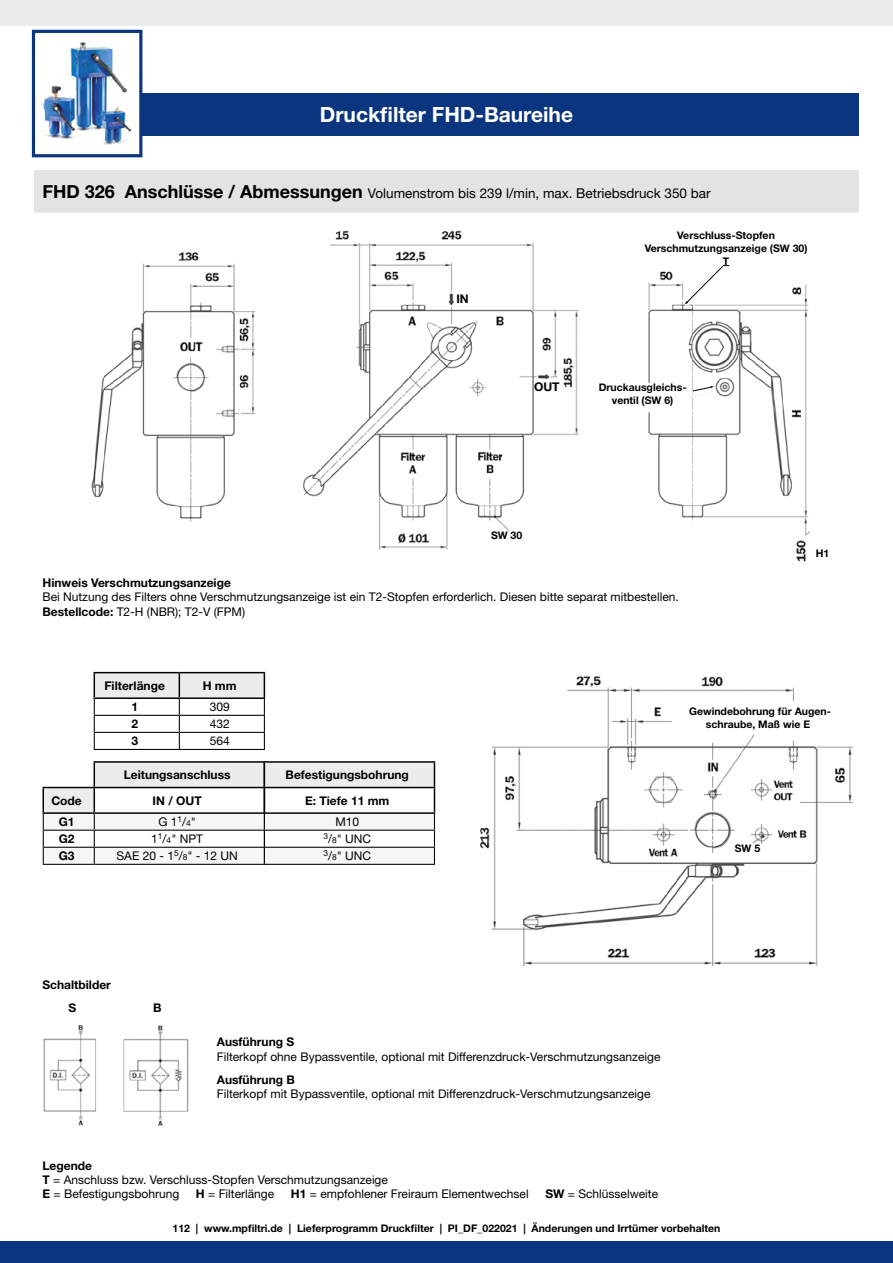
<style>
.page{position:relative;width:893px;height:1263px;background:#fff}
.page>*{position:absolute;margin:0;border:0;box-sizing:border-box;transform-origin:0 0}
.t1{font:700 21px "Helvetica Neue LT Std";color:#fff}
.t2{font:13.5px "Helvetica Neue LT Std";color:#000}
.Typenschlüssel_norma{font:12px "Helvetica Neue LT Std";color:#000}
.Typenschlüssel_norma-2{font:700 12px "Helvetica Neue LT Std";color:#000}
.t3{font:700 10.5px/12.6px "Helvetica Neue LT Std";color:#000;text-align:center}
.s1{font-weight:700;font-size:18px}
.s2{font-weight:700}
.s3{font-style:inherit}
.s4{font-size:8.4px}
</style>
<div class="page">
<div style="left:0;top:0;width:893px;height:26px;background:#ececec"></div>
<div style="left:32px;top:30px;width:110px;height:127px;background:#fff;border:3px solid #0b367f"></div>
<div style="left:140px;top:94px;width:719px;height:42px;background:#0b367f"></div>
<div style="left:0;top:1242px;width:893px;height:21px;background:#0b367f"></div>
<img style="left:43px;top:42px;width:89px;height:104px">
<img style="left:91px;top:230px;width:719px;height:332px">
<img style="left:480px;top:676px;width:374px;height:291px">
<hr style="left:94px;top:749px;width:85px;height:1px;background:#000">
<hr style="left:179px;top:749px;width:86px;height:1px;background:#000">
<hr style="left:94px;top:672px;width:85px;height:1px;background:#000">
<hr style="left:179px;top:672px;width:86px;height:1px;background:#000">
<svg style="left:94px;top:673px;width:171px;height:76px"></svg>
<hr style="left:94px;top:697px;width:85px;height:2px;background:#000">
<hr style="left:179px;top:697px;width:86px;height:2px;background:#000">
<hr style="left:43px;top:864px;width:51px;height:1px;background:#000">
<hr style="left:94px;top:864px;width:171px;height:1px;background:#000">
<hr style="left:94px;top:761px;width:171px;height:2px;background:#000">
<hr style="left:264px;top:761px;width:171px;height:2px;background:#000">
<hr style="left:264px;top:864px;width:171px;height:1px;background:#000">
<svg style="left:43px;top:762px;width:392px;height:102px"></svg>
<hr style="left:264px;top:812px;width:171px;height:2px;background:#000">
<div style="left:727px;top:844px;width:46px;height:13px;background:#fff"></div>
<svg style="left:684px;top:265px;width:45px;height:42px"></svg>
<svg style="left:679px;top:386px;width:36px;height:17px"></svg>
<div style="left:34px;top:170px;width:825px;height:43px;background:#e3e3e3"></div>
<img style="left:43px;top:1025px;width:54px;height:101px">
<img style="left:123px;top:1025px;width:66px;height:101px">
<h1 class="t1" style="left:320px;top:102px;width:255px">Druckfilter FHD-Baureihe</h1>
<p class="t2" style="left:43px;top:185px;width:670px"><span class="s1">FHD 326 Anschlüsse / Abmessungen</span> Volumenstrom bis 239 l/min, max. Betriebsdruck 350 bar</p>
<p class="Typenschlüssel_norma-2" style="left:456px;top:291px;width:14px">IN</p>
<p class="t3" style="left:677px;top:229px;width:99px">Verschluss-Stopfen</p>
<p class="t3" style="left:645px;top:242px;width:164px">Verschmutzungsanzeige (SW 30)</p>
<p class="t3" style="left:723px;top:254px;width:8px">T</p>
<p class="Typenschlüssel_norma-2" style="left:534px;top:379px;width:27px">OUT</p>
<p class="t3" style="left:599px;top:381px;width:90px">Druckausgleichs&shy;ventil (SW 6)</p>
<p class="t3" style="left:491px;top:529px;width:33px">SW 30</p>
<p class="Typenschlüssel_norma-2" style="left:43px;top:575px;width:190px">Hinweis Verschmutzungsanzeige</p>
<p class="Typenschlüssel_norma" style="left:43px;top:590px;width:638px">Bei Nutzung des Filters ohne Verschmutzungsanzeige ist ein T2-Stopfen erforderlich. Diesen bitte separat mitbestellen.</p>
<p class="Typenschlüssel_norma" style="left:43px;top:604px;width:204px"><span class="s2">Bestellcode:</span> T2-H (NBR); T2-V (FPM)</p>
<p class="t3" style="left:816px;top:547px;width:15px">H1</p>
<p class="Typenschlüssel_norma-2" style="left:104px;top:678px;width:62px">Filterlänge</p>
<p class="Typenschlüssel_norma-2" style="left:203px;top:678px;width:35px">H mm</p>
<p class="Typenschlüssel_norma-2" style="left:131px;top:699px;width:8px">1</p>
<p class="Typenschlüssel_norma" style="left:210px;top:700px;width:22px">309</p>
<p class="Typenschlüssel_norma-2" style="left:131px;top:716px;width:8px">2</p>
<p class="Typenschlüssel_norma" style="left:210px;top:717px;width:22px">432</p>
<p class="Typenschlüssel_norma-2" style="left:131px;top:733px;width:8px">3</p>
<p class="Typenschlüssel_norma" style="left:210px;top:734px;width:22px">564</p>
<p class="Typenschlüssel_norma-2" style="left:124px;top:767px;width:108px">Leitungsanschluss</p>
<p class="Typenschlüssel_norma-2" style="left:51px;top:793px;width:32px">Code</p>
<p class="Typenschlüssel_norma-2" style="left:153px;top:793px;width:51px">IN / OUT</p>
<p class="Typenschlüssel_norma-2" style="left:59px;top:814px;width:17px">G1</p>
<p class="Typenschlüssel_norma" style="left:158px;top:814px;width:39px">G 1<sup>1</sup><span class="s3">/</span><span class="s4">4</span>"</p>
<p class="Typenschlüssel_norma-2" style="left:59px;top:831px;width:17px">G2</p>
<p class="Typenschlüssel_norma" style="left:151px;top:831px;width:53px">1<sup>1</sup>/<span class="s4">4</span>" NPT</p>
<p class="Typenschlüssel_norma-2" style="left:59px;top:848px;width:17px">G3</p>
<p class="Typenschlüssel_norma" style="left:117px;top:849px;width:123px">SAE 20 - 1<sup>5</sup>/<span class="s4">8</span>" - 12 UN</p>
<p class="Typenschlüssel_norma-2" style="left:286px;top:767px;width:125px">Befestigungsbohrung</p>
<p class="Typenschlüssel_norma-2" style="left:305px;top:793px;width:86px">E: Tiefe 11 mm</p>
<p class="Typenschlüssel_norma" style="left:335px;top:814px;width:25px">M10</p>
<p class="Typenschlüssel_norma" style="left:323px;top:831px;width:49px"><sup>3</sup><span class="s3">/</span><span class="s4">8</span>" UNC</p>
<p class="Typenschlüssel_norma" style="left:323px;top:849px;width:49px"><sup>3</sup><span class="s3">/</span><span class="s4">8</span>" UNC</p>
<p class="t3" style="left:689px;top:705px;width:143px">Gewindebohrung für Augen&shy;schraube, Maß wie E</p>
<p class="t3" style="left:735px;top:841px;width:27px">SW 5</p>
<p class="Typenschlüssel_norma-2" style="left:43px;top:977px;width:70px">Schaltbilder</p>
<p class="Typenschlüssel_norma-2" style="left:68px;top:1000px;width:9px">S</p>
<p class="Typenschlüssel_norma-2" style="left:153px;top:1000px;width:10px">B</p>
<p class="Typenschlüssel_norma-2" style="left:217px;top:1034px;width:79px">Ausführung S</p>
<p class="Typenschlüssel_norma" style="left:217px;top:1049px;width:445px">Filterkopf ohne Bypassventile, optional mit Differenzdruck-Verschmutzungsanzeige</p>
<p class="Typenschlüssel_norma-2" style="left:217px;top:1072px;width:80px">Ausführung B</p>
<p class="Typenschlüssel_norma" style="left:217px;top:1087px;width:435px">Filterkopf mit Bypassventile, optional mit Differenzdruck-Verschmutzungsanzeige</p>
<p class="Typenschlüssel_norma-2" style="left:43px;top:1158px;width:51px">Legende</p>
<p class="Typenschlüssel_norma" style="left:43px;top:1172px;width:347px"><span class="s2">T</span> = Anschluss bzw. Verschluss-Stopfen Verschmutzungsanzeige</p>
<p class="Typenschlüssel_norma" style="left:43px;top:1187px;width:138px"><span class="s2">E</span> = Befestigungsbohrung</p>
<p class="Typenschlüssel_norma" style="left:196px;top:1187px;width:80px"><span class="s2">H</span> = Filterlänge</p>
<p class="Typenschlüssel_norma" style="left:291px;top:1187px;width:239px"><span class="s2">H1</span> = empfohlener Freiraum Elementwechsel</p>
<p class="Typenschlüssel_norma" style="left:545px;top:1187px;width:114px"><span class="s2">SW</span> = Schlüsselweite</p>
<p class="t3" style="left:173px;top:1222px;width:549px">112 | www.mpfiltri.de | Lieferprogramm Druckfilter | PI_DF_022021 | Änderungen und Irrtümer vorbehalten</p>
<p class="t3" style="left:488px;top:1222px;width:31px">5 17</p>
</div>
